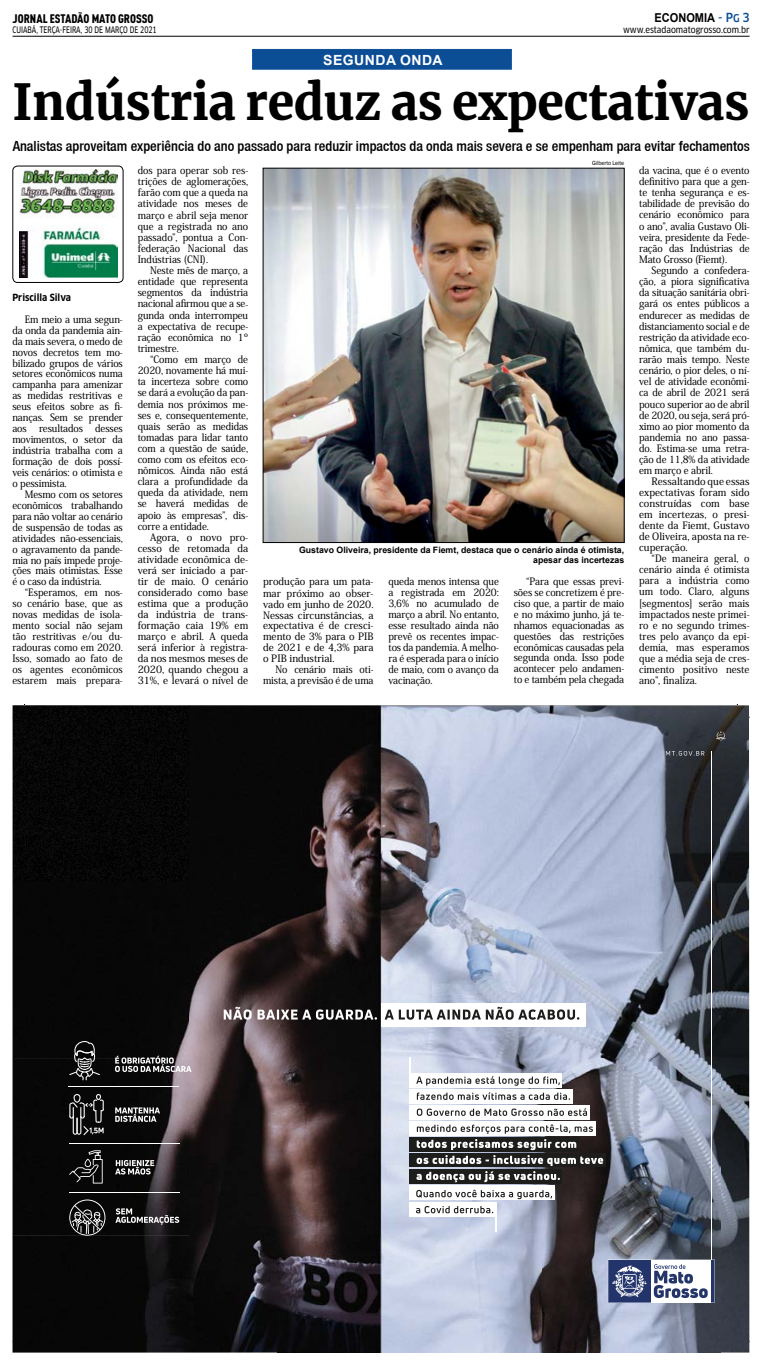
<style>
.page{position:relative;width:762px;height:1365px;background:#fff}
.page>*{position:absolute;margin:0;border:0;box-sizing:border-box;transform-origin:0 0}
.t1{font:700 49px "Merriweather";letter-spacing:-.01em;color:#000}
.t2{font:500 condensed 14px "Helvetica Neue";color:#000}
.t3{font:700 14px "Arial";letter-spacing:.035em;color:#fff}
.t4{font:12.25px "DIN Cond Black Alternate";color:#000}
.t5{font:700 12.25px "Arial";color:#000;scale:.9 1}
.t6{font:500 10.06px/11.1px "Koz Min Pro";letter-spacing:-.01em;color:#000;text-align:justify;scale:.95 1}
.t7{font:500 10.06px/11px "Koz Min Pro";letter-spacing:-.01em;color:#000;text-align:justify}
.t8{font:500 10.06px/11px "Koz Min Pro";letter-spacing:-.01em;color:#000;text-align:justify;scale:.96 1}
.t9{font:700 condensed 9.62px "Clan OT";color:#000}
.t10{font:700 8.75px/9.6px "Arial";color:#000;text-align:right}
.t11{font:8.75px "Clan OT Narrow News";color:#000;scale:.8 1}
.t12{font:8.75px "Clan OT Narrow News";color:#000}
.t13{font:6.12px "Franklin Gothic";letter-spacing:-.01em;color:#000;scale:.95 1}
.s1{font-family:"Clan OT";font-weight:500;font-stretch:condensed;color:#0c4e96}
.s2{font-family:"Clan OT";font-weight:500;font-stretch:condensed;font-size:10.5px;color:#0c4e96}
</style>
<div class="page">
<hr style="left:13px;top:36px;width:736px;height:1px;background:#000">
<img style="left:19px;top:170px;width:98px;height:107px">
<div style="left:13px;top:166px;width:110px;height:117px;border:1px solid #000;border-radius:5px"></div>
<div style="left:252px;top:49px;width:259px;height:21px;background:#0c4e96;border:1px solid #0c4e96"></div>
<img style="left:13px;top:705px;width:736px;height:647px">
<hr style="left:710px;top:751px;width:1px;height:521px;background:#fff">
<svg style="left:607px;top:1259px;width:107px;height:43px"></svg>
<svg style="left:665px;top:751px;width:39px;height:4px"></svg>
<svg style="left:716px;top:731px;width:9px;height:10px"></svg>
<div style="left:381px;top:1003px;width:204px;height:24px;background:#fff"></div>
<svg style="left:224px;top:1006px;width:153px;height:13px"></svg>
<svg style="left:385px;top:1006px;width:194px;height:13px"></svg>
<svg style="left:69px;top:1150px;width:34px;height:33px"></svg>
<svg style="left:115px;top:1055px;width:76px;height:16px"></svg>
<svg style="left:69px;top:1040px;width:31px;height:40px"></svg>
<svg style="left:115px;top:1208px;width:64px;height:16px"></svg>
<svg style="left:115px;top:1159px;width:39px;height:15px"></svg>
<svg style="left:69px;top:1199px;width:37px;height:36px"></svg>
<svg style="left:69px;top:1093px;width:35px;height:41px"></svg>
<svg style="left:115px;top:1107px;width:45px;height:14px"></svg>
<hr style="left:68px;top:1085px;width:111px;height:1px;background:#fff">
<hr style="left:69px;top:1143px;width:111px;height:1px;background:#fff">
<hr style="left:69px;top:1192px;width:110px;height:1px;background:#fff">
<hr style="left:409px;top:1056px;width:1px;height:30px;background:#fff">
<hr style="left:495px;top:1202px;width:1px;height:30px;background:#fff">
<div style="left:409px;top:1072px;width:152px;height:15px;background:#fff"></div>
<div style="left:409px;top:1088px;width:163px;height:15px;background:#fff"></div>
<div style="left:409px;top:1104px;width:180px;height:15px;background:#fff"></div>
<div style="left:409px;top:1120px;width:186px;height:15px;background:#fff"></div>
<div style="left:409px;top:1185px;width:146px;height:14px;background:#fff"></div>
<div style="left:409px;top:1201px;width:87px;height:15px;background:#fff"></div>
<div style="left:409px;top:1137px;width:169px;height:14px;background:#1d1d1b"></div>
<div style="left:409px;top:1153px;width:196px;height:14px;background:#1d1d1b"></div>
<div style="left:409px;top:1169px;width:153px;height:14px;background:#1d1d1b"></div>
<svg style="left:416px;top:1076px;width:144px;height:9px"></svg>
<svg style="left:417px;top:1092px;width:153px;height:7px"></svg>
<svg style="left:416px;top:1108px;width:171px;height:7px"></svg>
<svg style="left:416px;top:1124px;width:187px;height:58px"></svg>
<svg style="left:416px;top:1189px;width:136px;height:9px"></svg>
<svg style="left:416px;top:1206px;width:77px;height:7px"></svg>
<img style="left:265px;top:170px;width:357px;height:370px">
<div style="left:263px;top:168px;width:361px;height:374px;border:1px solid #000"></div>
<p class="t4" style="left:13px;top:11px;width:142px">JORNAL ESTADÃO MATO GROSSO</p>
<p class="t11" style="left:13px;top:25px;width:181px">CUIABÁ, TERÇA-FEIRA, 30 DE MARÇO DE 2021</p>
<h2 class="t3" style="left:323px;top:50px;width:121px">SEGUNDA ONDA</h2>
<p class="t5" style="left:654px;top:9px;width:107px">ECONOMIA <span class="s1">- P</span><span class="s2">G</span> <span class="s1">3</span></p>
<p class="t12" style="left:623px;top:24px;width:128px">www.estadaomatogrosso.com.br</p>
<h1 class="t1" style="left:12px;top:72px;width:738px">Indústria reduz as expectativas</h1>
<h2 class="t2" style="left:13px;top:138px;width:738px">Analistas aproveitam experiência do ano passado para reduzir impactos da onda mais severa e se empenham para evitar fechamentos</h2>
<p class="t9" style="left:12px;top:292px;width:60px">Priscilla Silva</p>
<p class="t6" style="left:12px;top:313px;width:118px;text-indent:12px">Em meio a uma segun&shy;da onda da pandemia ain&shy;da mais severa, o medo de novos decretos tem mo&shy;bilizado grupos de vários setores econômicos numa campanha para amenizar as medidas restritivas e seus efeitos sobre as fi&shy;nanças. Sem se prender aos resultados desses movimentos, o setor da indústria trabalha com a formação de dois possí&shy;veis cenários: o otimista e o pessimista.</p>
<p class="t6" style="left:12px;top:488px;width:118px;text-indent:12px">Mesmo com os setores econômicos trabalhando para não voltar ao cenário de suspensão de todas as atividades não-essenciais, o agravamento da pande&shy;mia no país impede proje&shy;ções mais otimistas. Esse é o caso da indústria.</p>
<p class="t6" style="left:12px;top:586px;width:118px;text-indent:12px">“Esperamos, em nos&shy;so cenário base, que as novas medidas de isola&shy;mento social não sejam tão restritivas e/ou du&shy;radouras como em 2020.<br>Isso, somado ao fato de os agentes econômicos estarem mais prepara-</p>
<p class="t6" style="left:138px;top:164px;width:118px">dos para operar sob res&shy;trições de aglomerações, farão com que a queda na atividade nos meses de março e abril seja menor que a registrada no ano passado”, pontua a Con&shy;federação Nacional das Indústrias (CNI).</p>
<p class="t6" style="left:138px;top:264px;width:118px;text-indent:12px">Neste mês de março, a entidade que representa segmentos da indústria nacional afirmou que a se&shy;gunda onda interrompeu a expectativa de recupe&shy;ração econômica no 1º trimestre.</p>
<p class="t6" style="left:138px;top:353px;width:118px;text-indent:12px">“Como em março de 2020, novamente há mui&shy;ta incerteza sobre como se dará a evolução da pan&shy;demia nos próximos me&shy;ses e, consequentemente, quais serão as medidas tomadas para lidar tanto com a questão de saúde, como com os efeitos eco&shy;nômicos. Ainda não está clara a profundidade da queda da atividade, nem se haverá medidas de apoio às empresas”, dis&shy;corre a entidade.</p>
<p class="t7" style="left:138px;top:531px;width:112px;text-indent:12px">Agora, o novo pro&shy;cesso de retomada da atividade econômica de&shy;verá ser iniciado a par&shy;tir de maio. O cenário considerado como base estima que a produção da indústria de trans&shy;formação caia 19% em março e abril. A queda será inferior à registra&shy;da nos mesmos meses de 2020, quando chegou a 31%, e levará o nível de</p>
<p class="t13" style="left:592px;top:159px;width:35px">Gilberto Leite</p>
<p class="t10" style="left:299px;top:545px;width:326px">Gustavo Oliveira, presidente da Fiemt, destaca que o cenário ainda é otimista, apesar das incertezas</p>
<p class="t7" style="left:263px;top:576px;width:112px">produção para um pata&shy;mar próximo ao obser&shy;vado em junho de 2020.<br>Nessas circunstâncias, a expectativa é de cresci&shy;mento de 3% para o PIB de 2021 e de 4,3% para o PIB industrial.</p>
<p class="t6" style="left:263px;top:663px;width:118px;text-align:right">No cenário mais oti&shy;mista, a previsão é de uma</p>
<p class="t6" style="left:388px;top:576px;width:118px">queda menos intensa que a registrada em 2020:<br>3,6% no acumulado de março a abril. No entanto, esse resultado ainda não prevê os recentes impac&shy;tos da pandemia. A melho&shy;ra é esperada para o início de maio, com o avanço da vacinação.</p>
<p class="t6" style="left:513px;top:575px;width:118px;text-indent:12px">“Para que essas previ&shy;sões se concretizem é pre&shy;ciso que, a partir de maio e no máximo junho, já te&shy;nhamos equacionadas as questões das restrições econômicas causadas pela segunda onda. Isso pode acontecer pelo andamen&shy;to e também pela chegada</p>
<p class="t6" style="left:639px;top:164px;width:118px">da vacina, que é o evento definitivo para que a gen&shy;te tenha segurança e es&shy;tabilidade de previsão do cenário econômico para o ano”, avalia Gustavo Oli&shy;veira, presidente da Fede&shy;ração das Indústrias de Mato Grosso (Fiemt).</p>
<p class="t6" style="left:639px;top:264px;width:118px;text-indent:12px">Segundo a confedera&shy;ção, a piora significativa da situação sanitária obri&shy;gará os entes públicos a endurecer as medidas de distanciamento social e de restrição da atividade eco&shy;nômica, que também du&shy;rarão mais tempo. Neste cenário, o pior deles, o ní&shy;vel de atividade econômi&shy;ca de abril de 2021 será pouco superior ao de abril de 2020, ou seja, será pró&shy;ximo ao pior momento da pandemia no ano passa&shy;do. Estima-se uma retra&shy;ção de 11,8% da atividade em março e abril.</p>
<p class="t7" style="left:639px;top:475px;width:112px;text-indent:12px">Ressaltando que essas expectativas foram sido construídas com base em incertezas, o presi&shy;dente da Fiemt, Gustavo de Oliveira, aposta na re&shy;cuperação.</p>
<p class="t8" style="left:639px;top:552px;width:116px;text-indent:12px">“De maneira geral, o cenário ainda é otimista para a indústria como um todo. Claro, alguns [segmentos] serão mais impactados neste primei&shy;ro e no segundo trimes&shy;tres pelo avanço da epi&shy;demia, mas esperamos que a média seja de cres&shy;cimento positivo neste ano”, finaliza.</p>
</div>
